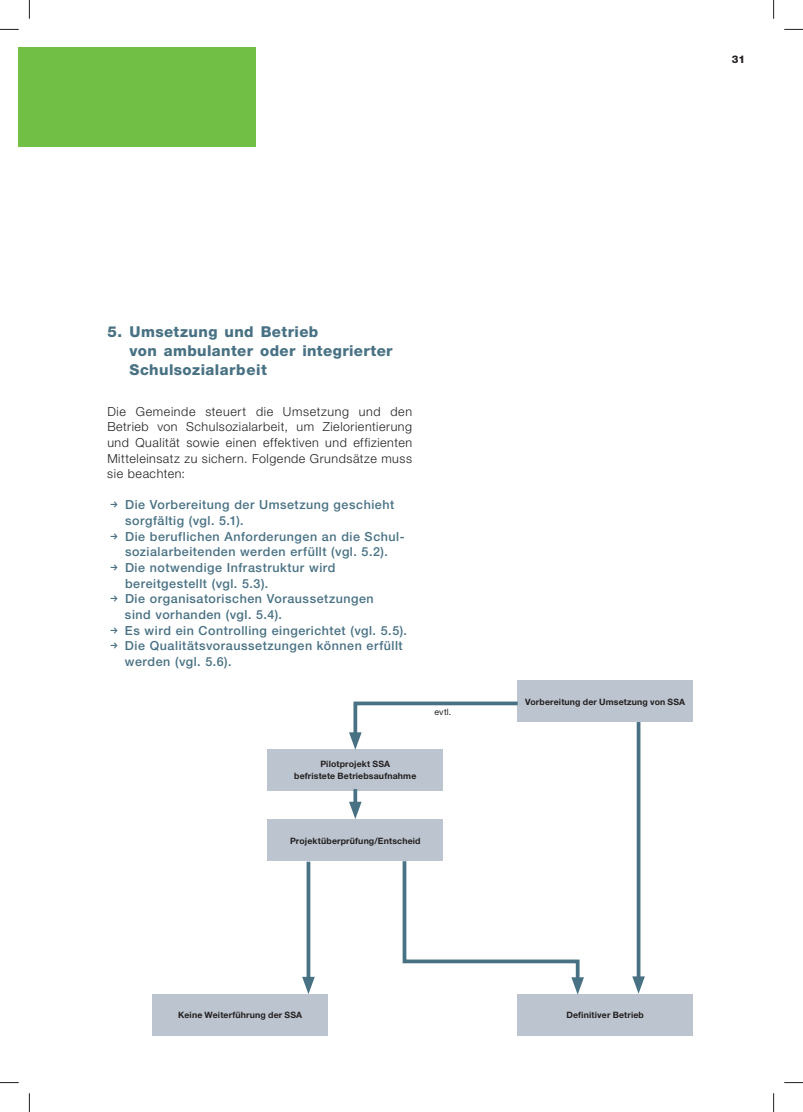
<style>
.page{position:relative;width:803px;height:1112px;background:#fff}
.page>*{position:absolute;margin:0;border:0;box-sizing:border-box;transform-origin:0 0}
.t1{font:800 15px/18.8px "Helvetica Neue LT Std";letter-spacing:.025em;color:#487184}
.t2{font:500 12.5px/15.6px "Helvetica Neue LT Std";letter-spacing:.045em;color:#487184}
.t3{font:300 12.5px/15.6px "Helvetica Neue LT Std";letter-spacing:.04em;color:#231f20;text-align:justify}
.t4{font:800 10.62px "Helvetica Neue LT Std";color:#231f20}
.t5{font:700 8.75px/12.5px "Helvetica Neue LT Std";letter-spacing:.015em;color:#231f20;text-align:center}
.t6{font:8.75px "Helvetica Neue LT Std";color:#231f20}
</style>
<div class="page">
<div style="left:19px;top:47px;width:237px;height:99px;background:#71bf44"></div>
<div style="left:517px;top:680px;width:176px;height:42px;background:#bcc5cf"></div>
<div style="left:267px;top:819px;width:176px;height:41px;background:#bcc5cf"></div>
<div style="left:152px;top:993px;width:176px;height:42px;background:#bcc5cf"></div>
<div style="left:517px;top:993px;width:176px;height:42px;background:#bcc5cf"></div>
<div style="left:267px;top:748px;width:176px;height:42px;background:#bcc5cf"></div>
<svg style="left:0;top:29px;width:19px;height:1px"></svg>
<svg style="left:784px;top:29px;width:19px;height:1px"></svg>
<svg style="left:0;top:1082px;width:19px;height:1px"></svg>
<svg style="left:784px;top:1082px;width:19px;height:1px"></svg>
<svg style="left:29px;top:0;width:1px;height:19px"></svg>
<svg style="left:29px;top:1093px;width:1px;height:18px"></svg>
<svg style="left:773px;top:0;width:1px;height:19px"></svg>
<svg style="left:773px;top:1093px;width:1px;height:18px"></svg>
<svg style="left:349px;top:701px;width:169px;height:48px"></svg>
<hr style="left:307px;top:861px;width:3px;height:122px;background:#487184">
<svg style="left:302px;top:976px;width:13px;height:17px"></svg>
<hr style="left:637px;top:721px;width:3px;height:262px;background:#487184">
<svg style="left:632px;top:976px;width:13px;height:17px"></svg>
<svg style="left:401px;top:860px;width:183px;height:134px"></svg>
<svg style="left:353px;top:789px;width:4px;height:12px"></svg>
<svg style="left:349px;top:801px;width:13px;height:17px"></svg>
<p class="t4" style="left:732px;top:55px;width:15px">31</p>
<p class="t1" style="left:129px;top:324px;width:265px;text-indent:-22px">5. Umsetzung und Betrieb<br>von ambulanter oder integrierter<br>Schulsozialarbeit</p>
<p class="t3" style="left:107px;top:403px;width:306px">Die Gemeinde steuert die Umsetzung und den Betrieb von Schulsozialarbeit, um Zielorientierung und Qualität sowie einen effektiven und effizienten Mitteleinsatz zu sichern. Folgende Grundsätze muss sie beachten:</p>
<p class="t2" style="left:125px;top:498px;width:281px">Die Vorbereitung der Umsetzung geschieht sorgfältig (vgl. 5.1).<br>Die beruflichen Anforderungen an die Schul&shy;sozialarbeitenden werden erfüllt (vgl. 5.2).<br>Die notwendige Infrastruktur wird bereitgestellt (vgl. 5.3).<br>Die organisatorischen Voraussetzungen</p>
<p class="t2" style="left:125px;top:607px;width:284px">sind vorhanden (vgl. 5.4).<br>Es wird ein Controlling eingerichtet (vgl. 5.5).<br>Die Qualitätsvoraussetzungen können erfüllt</p>
<p class="t2" style="left:125px;top:654px;width:108px">werden (vgl. 5.6).</p>
<p class="t5" style="left:294px;top:757px;width:124px">Pilotprojekt SSA<br>befristete Betriebsaufnahme</p>
<p class="t6" style="left:434px;top:707px;width:18px">evtl.</p>
<p class="t5" style="left:290px;top:834px;width:132px">Projektüberprüfung/Entscheid</p>
<p class="t5" style="left:525px;top:695px;width:162px">Vorbereitung der Umsetzung von SSA</p>
<p class="t5" style="left:178px;top:1008px;width:125px">Keine Weiterführung der SSA</p>
<p class="t5" style="left:566px;top:1008px;width:79px">Definitiver Betrieb</p>
</div>
